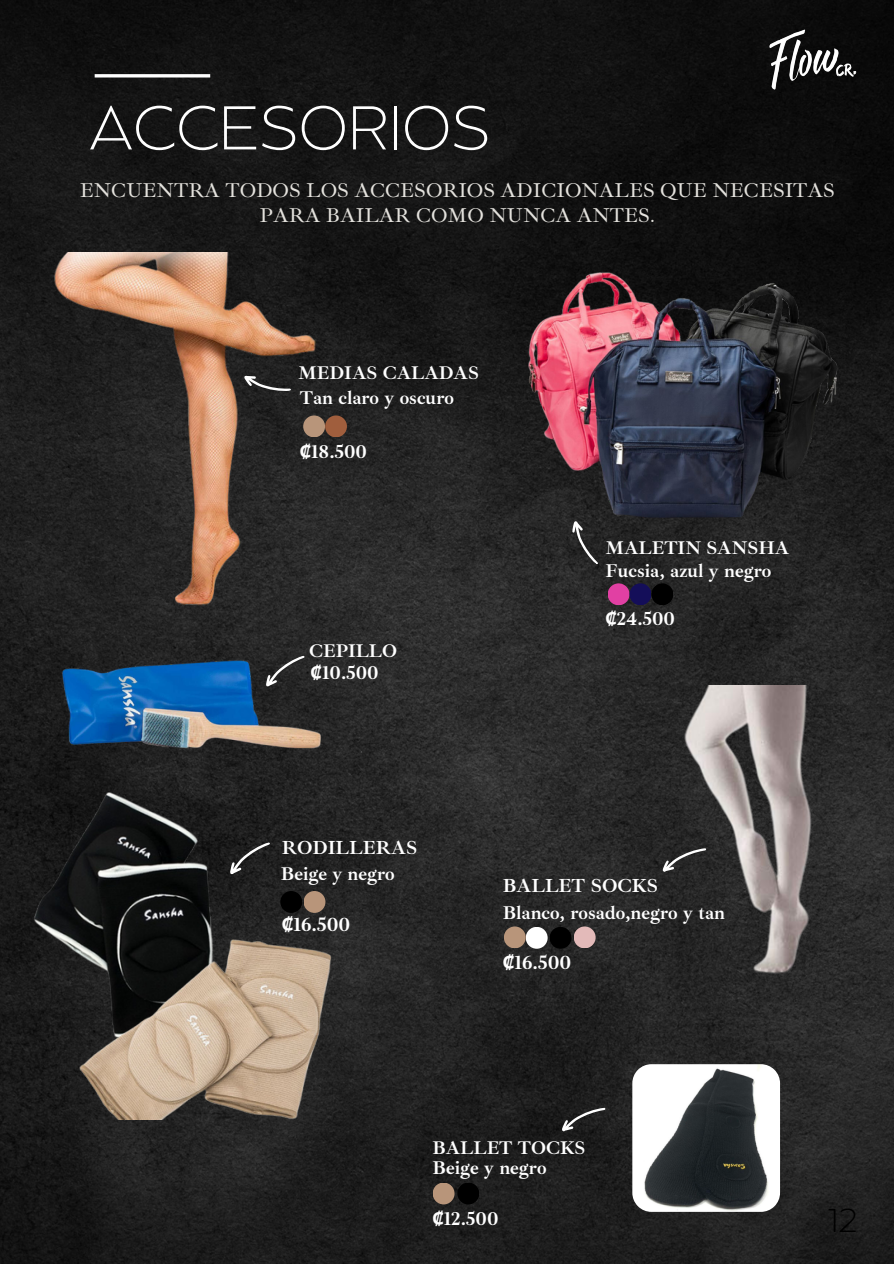
<style>
.page{position:relative;width:894px;height:1264px;background:#fff}
.page>*{position:absolute;margin:0;border:0;box-sizing:border-box;transform-origin:0 0}
.t1{font:200 61.5px "Balgin";color:#fff}
.t2{font:200 33px "Balgin";color:#000}
.t3{font:20.55px/24.8px "Ibarra Real Nova";color:#e4e2dd;text-align:center}
.t4{font:700 19.5px "Ibarra Real Nova";color:#fff}
.t5{font:700 19.35px "Ibarra Real Nova";color:#fff}
.t6{font:700 18.9px "Ibarra Real Nova";color:#fff}
.t7{font:700 18.75px "Ibarra Real Nova";color:#fff}
.s1{font-family:"Noto Sans"}
</style>
<div class="page">
<img style="left:0;top:0;width:893px;height:1263px">
<img style="left:45px;top:253px;width:280px;height:360px">
<hr style="left:95px;top:74px;width:115px;height:3px;background:#fff">
<svg style="left:242px;top:367px;width:49px;height:32px;background:#363636"></svg>
<img style="left:48px;top:649px;width:287px;height:117px">
<svg style="left:260px;top:655px;width:49px;height:32px;background:#3a3a3a"></svg>
<svg style="left:560px;top:1107px;width:45px;height:24px"></svg>
<img style="left:759px;top:2px;width:108px;height:108px">
<img style="left:0;top:775px;width:284px;height:289px">
<img style="left:79px;top:922px;width:256px;height:197px">
<img style="left:674px;top:685px;width:154px;height:304px">
<svg style="left:661px;top:848px;width:45px;height:23px"></svg>
<img style="left:632px;top:1064px;width:147px;height:147px">
<img style="left:501px;top:208px;width:364px;height:364px">
<div style="left:303px;top:415px;width:22px;height:22px;background:#b8957a;border-radius:50%"></div>
<div style="left:325px;top:415px;width:22px;height:22px;background:#a05e3d;border-radius:50%"></div>
<div style="left:607px;top:583px;width:22px;height:22px;background:#e140a3;border-radius:50%"></div>
<div style="left:629px;top:583px;width:22px;height:22px;background:#140e59;border-radius:50%"></div>
<div style="left:651px;top:583px;width:22px;height:22px;background:#000;border-radius:50%"></div>
<div style="left:303px;top:891px;width:22px;height:21px;background:#b8957a;border-radius:50%"></div>
<div style="left:280px;top:891px;width:22px;height:21px;background:#000;border-radius:50%"></div>
<div style="left:503px;top:926px;width:22px;height:22px;background:#b8957a;border-radius:50%"></div>
<div style="left:525px;top:926px;width:22px;height:22px;background:#fff;border-radius:50%"></div>
<div style="left:549px;top:926px;width:22px;height:22px;background:#000;border-radius:50%"></div>
<div style="left:573px;top:926px;width:22px;height:22px;background:#e3bab9;border-radius:50%"></div>
<div style="left:432px;top:1182px;width:22px;height:22px;background:#b8957a;border-radius:50%"></div>
<div style="left:457px;top:1182px;width:22px;height:22px;background:#000;border-radius:50%"></div>
<h1 class="t1" style="left:89px;top:103px;width:402px">ACCESORIOS</h1>
<p class="t3" style="left:80px;top:178px;width:756px">ENCUENTRA TODOS LOS ACCESORIOS ADICIONALES QUE NECESITAS<br>PARA BAILAR COMO NUNCA ANTES.</p>
<p class="t7" style="left:298px;top:361px;width:182px">MEDIAS CALADAS</p>
<p class="t6" style="left:299px;top:386px;width:156px">Tan claro y oscuro</p>
<p class="t6" style="left:299px;top:440px;width:69px"><span class="s1">₡</span>18.500</p>
<p class="t7" style="left:309px;top:639px;width:89px">CEPILLO</p>
<p class="t6" style="left:310px;top:661px;width:70px"><span class="s1">₡</span>10.500</p>
<p class="t5" style="left:281px;top:835px;width:137px">RODILLERAS</p>
<p class="t6" style="left:281px;top:862px;width:115px">Beige y negro</p>
<p class="t4" style="left:281px;top:912px;width:70px"><span class="s1">₡</span>16.500</p>
<p class="t7" style="left:605px;top:536px;width:185px">MALETIN SANSHA</p>
<p class="t6" style="left:605px;top:559px;width:167px">Fucsia, azul y negro</p>
<p class="t6" style="left:605px;top:607px;width:71px"><span class="s1">₡</span>24.500</p>
<p class="t5" style="left:502px;top:873px;width:157px">BALLET SOCKS</p>
<p class="t6" style="left:502px;top:901px;width:224px">Blanco, rosado,negro y tan</p>
<p class="t4" style="left:502px;top:950px;width:70px"><span class="s1">₡</span>16.500</p>
<p class="t7" style="left:432px;top:1135px;width:154px">BALLET TOCKS</p>
<p class="t6" style="left:432px;top:1156px;width:115px">Beige y negro</p>
<p class="t6" style="left:432px;top:1206px;width:68px"><span class="s1">₡</span>12.500</p>
<h2 class="t2" style="left:827px;top:1206px;width:32px">12</h2>
</div>
